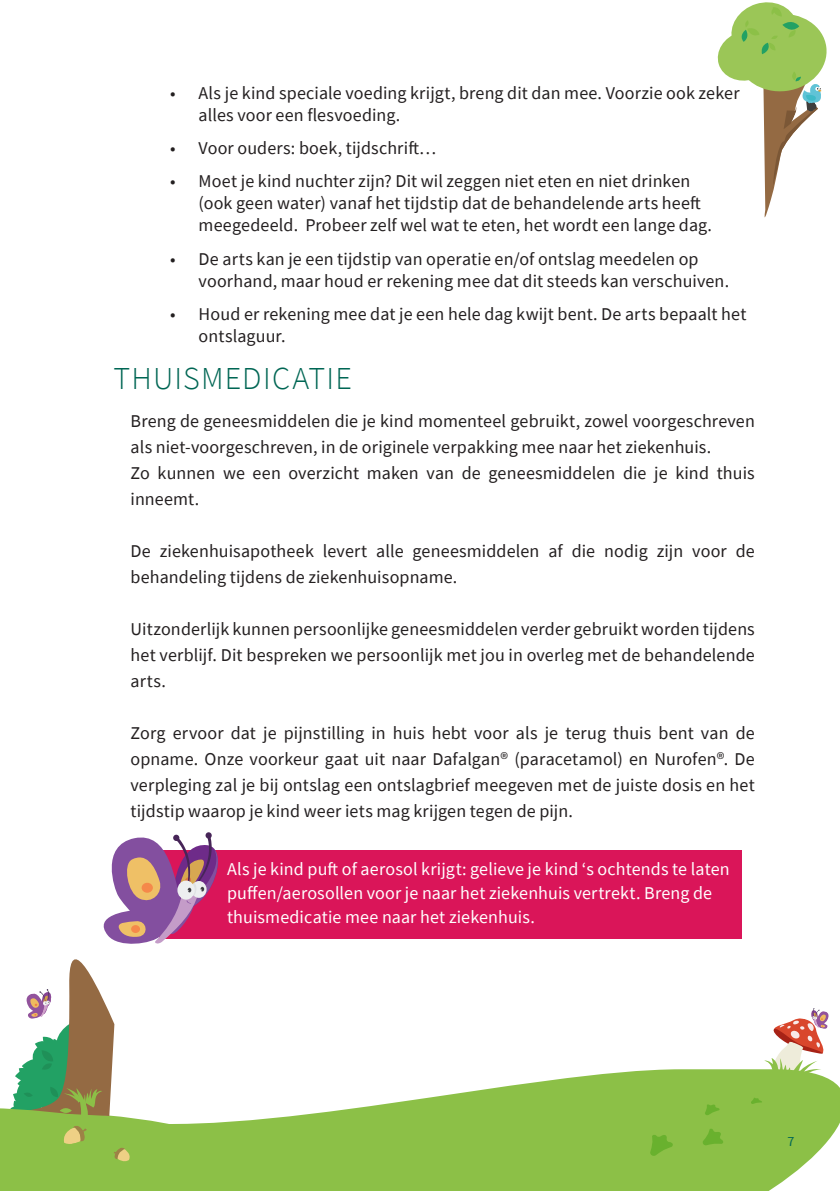
<style>
.page{position:relative;width:840px;height:1191px;background:#fff}
.page>*{position:absolute;margin:0;border:0;box-sizing:border-box;transform-origin:0 0}
.Titel_N2{font:300 32px "Source Sans Pro";letter-spacing:.035em;color:#006654}
.Body{font:18px/26px "Source Sans Pro";letter-spacing:.005em;color:#231f20}
.Info{font:18px/24px "Source Sans Pro";letter-spacing:.005em;color:#fff}
.t1{font:14px "Source Sans Pro";color:#006654}
</style>
<div class="page">
<svg style="left:764px;top:1008px;width:64px;height:61px"></svg>
<svg style="left:0;top:1069px;width:839px;height:122px;fill:#8cc047"></svg>
<svg style="left:649px;top:1134px;width:23px;height:22px"></svg>
<svg style="left:702px;top:1128px;width:20px;height:17px"></svg>
<svg style="left:704px;top:1104px;width:15px;height:11px"></svg>
<svg style="left:750px;top:1097px;width:11px;height:7px"></svg>
<svg style="left:717px;top:3px;width:110px;height:215px"></svg>
<div style="left:159px;top:850px;width:581px;height:88px;background:#da1559"></div>
<svg style="left:10px;top:832px;width:208px;height:330px"></svg>
<div style="left:205px;top:832px;width:7px;height:6px;background:#472558;border-radius:50%"></div>
<div style="left:173px;top:834px;width:6px;height:7px;background:#472558;border-radius:50%"></div>
<p class="Body" style="left:198px;top:81px;width:542px;line-height:22px;text-indent:-28px">• Als je kind speciale voeding krijgt, breng dit dan mee. Voorzie ook zeker alles voor een flesvoeding.</p>
<p class="Body" style="left:170px;top:135px;width:267px">• Voor ouders: boek, tijdschrift…</p>
<p class="Body" style="left:198px;top:170px;width:514px;line-height:22px;text-indent:-28px">• Moet je kind nuchter zijn? Dit wil zeggen niet eten en niet drinken (ook geen water) vanaf het tijdstip dat de behandelende arts heeft meegedeeld. Probeer zelf wel wat te eten, het wordt een lange dag.</p>
<p class="Body" style="left:198px;top:247px;width:531px;line-height:22px;text-indent:-28px">• De arts kan je een tijdstip van operatie en/of ontslag meedelen op voorhand, maar houd er rekening mee dat dit steeds kan verschuiven.</p>
<p class="Body" style="left:198px;top:303px;width:549px;line-height:22px;text-indent:-28px">• Houd er rekening mee dat je een hele dag kwijt bent. De arts bepaalt het ontslaguur.</p>
<p class="Titel_N2" style="left:113px;top:359px;width:240px">THUISMEDICATIE</p>
<p class="Body" style="left:130px;top:407px;width:625px">Breng de geneesmiddelen die je kind momenteel gebruikt, zowel voorgeschreven als niet-voorgeschreven, in de originele verpakking mee naar het ziekenhuis.</p>
<p class="Body" style="left:130px;top:459px;width:625px">Zo kunnen we een overzicht maken van de geneesmiddelen die je kind thuis inneemt.</p>
<p class="Body" style="left:130px;top:537px;width:625px">De ziekenhuisapotheek levert alle geneesmiddelen af die nodig zijn voor de behandeling tijdens de ziekenhuisopname.</p>
<p class="Body" style="left:130px;top:615px;width:625px;text-align:justify">Uitzonderlijk kunnen persoonlijke geneesmiddelen verder gebruikt worden tijdens het verblijf. Dit bespreken we persoonlijk met jou in overleg met de behandelende arts.</p>
<p class="Body" style="left:130px;top:719px;width:625px;text-align:justify">Zorg ervoor dat je pijnstilling in huis hebt voor als je terug thuis bent van de opname. Onze voorkeur gaat uit naar Dafalgan® (paracetamol) en Nurofen®. De verpleging zal je bij ontslag een ontslagbrief meegeven met de juiste dosis en het tijdstip waarop je kind weer iets mag krijgen tegen de pijn.</p>
<p class="Info" style="left:227px;top:857px;width:504px">Als je kind puft of aerosol krijgt: gelieve je kind ‘s ochtends te laten puffen/aerosollen voor je naar het ziekenhuis vertrekt. Breng de thuismedicatie mee naar het ziekenhuis.</p>
<p class="t1" style="left:787px;top:1132px;width:8px">7</p>
</div>
